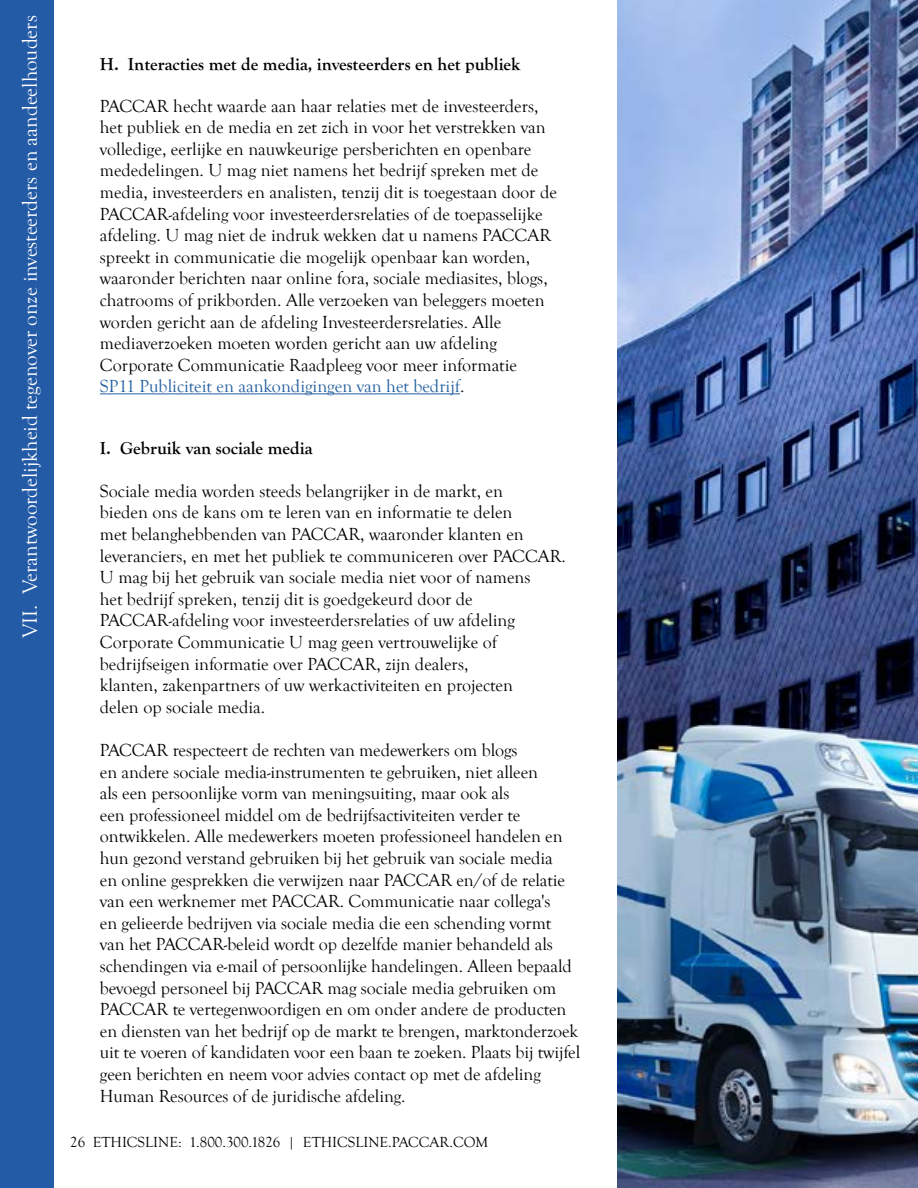
<style>
.page{position:relative;width:918px;height:1188px;background:#fff}
.page>*{position:absolute;margin:0;border:0;box-sizing:border-box;transform-origin:0 0}
.t1{font:21px "Goudy Old Style T";color:#fff}
.t2{font:18px/21.6px "Goudy Old Style T";letter-spacing:-.005em;color:#000}
.t3{font:700 18px "Goudy Old Style T";color:#000}
.t4{font:15px "Goudy Old Style T";color:#000}
.s1{color:#215e9e}
</style>
<div class="page">
<img style="left:618px;top:0;width:300px;height:1188px">
<div style="left:0;top:0;width:54px;height:1188px;background:#235ba7"></div>
<hr style="left:100px;top:394px;width:360px;height:1px;background:#215e9e">
<p class="t1" style="left:19px;top:638px;width:624px;rotate:-90deg">VII. Verantwoordelijkheid tegenover onze investeerders en aandeelhouders</p>
<p class="t3" style="left:100px;top:54px;width:422px">H. Interacties met de media, investeerders en het publiek</p>
<p class="t2" style="left:100px;top:95px;width:459px">PACCAR hecht waarde aan haar relaties met de investeerders, het publiek en de media en zet zich in voor het verstrekken van volledige, eerlijke en nauwkeurige persberichten en openbare mededelingen. U mag niet namens het bedrijf spreken met de media, investeerders en analisten, tenzij dit is toegestaan door de PACCAR-afdeling voor investeerdersrelaties of de toepasselijke afdeling. U mag niet de indruk wekken dat u namens PACCAR spreekt in communicatie die mogelijk openbaar kan worden, waaronder berichten naar online fora, sociale mediasites, blogs, chatrooms of prikborden. Alle verzoeken van beleggers moeten worden gericht aan de afdeling Investeerdersrelaties. Alle mediaverzoeken moeten worden gericht aan uw afdeling Corporate Communicatie Raadpleeg voor meer informatie<br><span class="s1">SP11 Publiciteit en aankondigingen van het bedrijf</span>.</p>
<p class="t3" style="left:100px;top:437px;width:214px">I. Gebruik van sociale media</p>
<p class="t2" style="left:100px;top:480px;width:468px">Sociale media worden steeds belangrijker in de markt, en<br>bieden ons de kans om te leren van en informatie te delen<br>met belanghebbenden van PACCAR, waaronder klanten en leveranciers, en met het publiek te communiceren over PACCAR.<br>U mag bij het gebruik van sociale media niet voor of namens<br>het bedrijf spreken, tenzij dit is goedgekeurd door de PACCAR-afdeling voor investeerdersrelaties of uw afdeling Corporate Communicatie U mag geen vertrouwelijke of bedrijfseigen informatie over PACCAR, zijn dealers,<br>klanten, zakenpartners of uw werkactiviteiten en projecten<br>delen op sociale media.</p>
<p class="t2" style="left:100px;top:740px;width:482px">PACCAR respecteert de rechten van medewerkers om blogs<br>en andere sociale media-instrumenten te gebruiken, niet alleen<br>als een persoonlijke vorm van meningsuiting, maar ook als<br>een professioneel middel om de bedrijfsactiviteiten verder te ontwikkelen. Alle medewerkers moeten professioneel handelen en hun gezond verstand gebruiken bij het gebruik van sociale media<br>en online gesprekken die verwijzen naar PACCAR en/of de relatie van een werknemer met PACCAR. Communicatie naar collega's<br>en gelieerde bedrijven via sociale media die een schending vormt van het PACCAR-beleid wordt op dezelfde manier behandeld als schendingen via e-mail of persoonlijke handelingen. Alleen bepaald bevoegd personeel bij PACCAR mag sociale media gebruiken om PACCAR te vertegenwoordigen en om onder andere de producten en diensten van het bedrijf op de markt te brengen, marktonderzoek uit te voeren of kandidaten voor een baan te zoeken. Plaats bij twijfel geen berichten en neem voor advies contact op met de afdeling Human Resources of de juridische afdeling.</p>
<p class="t4" style="left:70px;top:1134px;width:420px">26 ETHICSLINE: 1.800.300.1826 | ETHICSLINE.PACCAR.COM</p>
</div>
